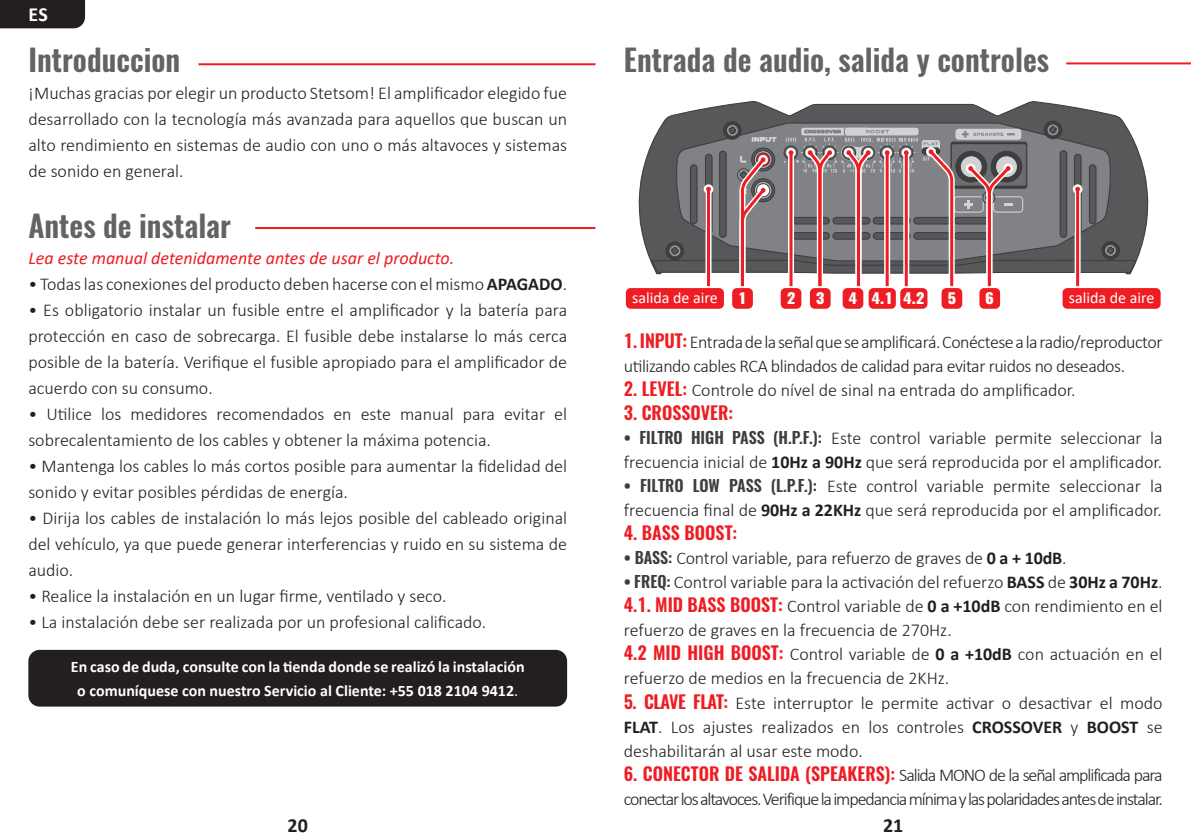
<style>
.page{position:relative;width:1191px;height:840px;background:#fff}
.page>*{position:absolute;margin:0;border:0;box-sizing:border-box;transform-origin:0 0}
.t1{font:600 30px "Oswald";color:#636366}
.t2{font:700 20px "Calibri";color:#231f20}
.t3{font:700 20px "Calibri";color:#fff}
.t4{font:300 18px/26px "Calibri";color:#231f20}
.t5{font:300 18px/24px "Calibri";letter-spacing:-.06em;color:#231f20}
.t6{font:300 18px/24px "Calibri";letter-spacing:-.025em;color:#231f20}
.t7{font:italic 18px "Calibri";color:#ee1d23}
.t8{font:600 18px "Oswald";color:#ee1d23}
.t9{font:700 16px/24px "Calibri";color:#fff;text-align:center}
.t10{font:16px "Calibri";color:#fff}
.t11{font:800 14.4px "Oswald";color:#fff;scale:1.11 1}
.s1{font-weight:700}
.s2{font-weight:400}
.s3{font-family:"Oswald";font-weight:600;color:#ee1d23}
.s4{font-family:"Oswald";font-weight:600;font-size:16px;color:#3e3e3f}
</style>
<div class="page">
<svg style="left:638px;top:101px;width:510px;height:159px"></svg>
<svg style="left:675px;top:122px;width:436px;height:3px"></svg>
<div style="left:1044px;top:121px;width:17px;height:18px;background:#3e3e3f;border-radius:50%"></div>
<div style="left:1043px;top:120px;width:19px;height:19px;border:1px solid #3e3e3f;border-radius:50%"></div>
<div style="left:1046px;top:123px;width:13px;height:13px;border:1px solid #3e3e3f;border-radius:50%"></div>
<div style="left:723px;top:121px;width:18px;height:18px;background:#3e3e3f;border-radius:50%"></div>
<div style="left:723px;top:121px;width:18px;height:19px;border:1px solid #3e3e3f;border-radius:50%"></div>
<div style="left:726px;top:124px;width:13px;height:13px;border:1px solid #3e3e3f;border-radius:50%"></div>
<div style="left:0;top:0;width:85px;height:28px;background:#231f20"></div>
<hr style="left:198px;top:63px;width:397px;height:2px;background:#ee1d23">
<hr style="left:255px;top:227px;width:340px;height:2px;background:#ee1d23">
<div style="left:28px;top:649px;width:539px;height:57px;background:#231f20;border-radius:11px"></div>
<hr style="left:1066px;top:62px;width:125px;height:2px;background:#ee1d23">
<div style="left:731px;top:287px;width:23px;height:22px;background:#ee1d23;border-radius:6px"></div>
<div style="left:730px;top:286px;width:25px;height:24px;border:2px solid #fff;border-radius:6px"></div>
<div style="left:978px;top:287px;width:23px;height:22px;background:#ee1d23;border-radius:6px"></div>
<div style="left:977px;top:286px;width:25px;height:24px;border:2px solid #fff;border-radius:6px"></div>
<div style="left:779px;top:287px;width:23px;height:22px;background:#ee1d23;border-radius:6px"></div>
<div style="left:778px;top:286px;width:25px;height:24px;border:2px solid #fff;border-radius:6px"></div>
<div style="left:841px;top:287px;width:23px;height:22px;background:#ee1d23;border-radius:6px"></div>
<div style="left:840px;top:286px;width:25px;height:24px;border:2px solid #fff;border-radius:6px"></div>
<div style="left:940px;top:287px;width:23px;height:22px;background:#ee1d23;border-radius:6px"></div>
<div style="left:939px;top:286px;width:25px;height:24px;border:2px solid #fff;border-radius:6px"></div>
<div style="left:809px;top:287px;width:22px;height:22px;background:#ee1d23;border-radius:6px"></div>
<div style="left:808px;top:286px;width:24px;height:24px;border:2px solid #fff;border-radius:6px"></div>
<div style="left:867px;top:287px;width:30px;height:22px;background:#ee1d23;border-radius:6px"></div>
<div style="left:866px;top:286px;width:32px;height:24px;border:2px solid #fff;border-radius:6px"></div>
<div style="left:899px;top:287px;width:29px;height:22px;background:#ee1d23;border-radius:6px"></div>
<div style="left:898px;top:286px;width:31px;height:24px;border:2px solid #fff;border-radius:6px"></div>
<svg style="left:650px;top:125px;width:487px;height:177px"></svg>
<div style="left:625px;top:287px;width:100px;height:22px;background:#ee1d23;border-radius:6px"></div>
<div style="left:624px;top:286px;width:102px;height:24px;border:2px solid #fff;border-radius:6px"></div>
<div style="left:1061px;top:287px;width:100px;height:22px;background:#ee1d23;border-radius:6px"></div>
<div style="left:1060px;top:286px;width:102px;height:24px;border:2px solid #fff;border-radius:6px"></div>
<p class="t3" style="left:28px;top:0;width:21px">ES</p>
<h1 class="t1" style="left:28px;top:39px;width:153px">Introduccion</h1>
<p class="t4" style="left:28px;top:79px;width:540px;text-align:justify">¡Muchas gracias por elegir un producto Stetsom! El amplificador elegido fue desarrollado con la tecnología más avanzada para aquellos que buscan un alto rendimiento en sistemas de audio con uno o más altavoces y sistemas de sonido en general.</p>
<h1 class="t1" style="left:28px;top:204px;width:204px">Antes de instalar</h1>
<p class="t7" style="left:28px;top:245px;width:427px">Lea este manual detenidamente antes de usar el producto.</p>
<p class="t4" style="left:28px;top:270px;width:540px">• Todas las conexiones del producto deben hacerse con el mismo <span class="s1">APAGADO</span>.</p>
<p class="t4" style="left:28px;top:296px;width:540px;text-align:justify">• Es obligatorio instalar un fusible entre el amplificador y la batería para protección en caso de sobrecarga. El fusible debe instalarse lo más cerca posible de la batería. Verifique el fusible apropiado para el amplificador de acuerdo con su consumo.</p>
<p class="t4" style="left:28px;top:400px;width:540px">• Utilice los medidores recomendados en este manual para evitar el sobrecalentamiento de los cables y obtener la máxima potencia.</p>
<p class="t4" style="left:28px;top:452px;width:540px">• Mantenga los cables lo más cortos posible para aumentar la fidelidad del sonido y evitar posibles pérdidas de energía.</p>
<p class="t4" style="left:28px;top:504px;width:540px;text-align:justify">• Dirija los cables de instalación lo más lejos posible del cableado original del vehículo, ya que puede generar interferencias y ruido en su sistema de audio.</p>
<p class="t4" style="left:28px;top:582px;width:420px">• Realice la instalación en un lugar firme, ventilado y seco.</p>
<p class="t4" style="left:28px;top:608px;width:459px">• La instalación debe ser realizada por un profesional calificado.</p>
<p class="t9" style="left:71px;top:654px;width:455px">En caso de duda, consulte con la tienda donde se realizó la instalación o comuníquese con nuestro Servicio al Cliente: +55 018 2104 9412<span class="s2">.</span></p>
<h1 class="t1" style="left:624px;top:39px;width:427px">Entrada de audio, salida y controles</h1>
<p class="t10" style="left:632px;top:286px;width:87px">salida de aire</p>
<p class="t11" style="left:738px;top:288px;width:9px">1</p>
<p class="t11" style="left:787px;top:288px;width:9px">2</p>
<p class="t11" style="left:816px;top:288px;width:9px">3</p>
<p class="t11" style="left:848px;top:288px;width:70px">4 4.1 4.2</p>
<p class="t11" style="left:947px;top:288px;width:9px">5</p>
<p class="t11" style="left:985px;top:288px;width:9px">6</p>
<p class="t10" style="left:1068px;top:286px;width:87px">salida de aire</p>
<p class="t6" style="left:624px;top:330px;width:540px"><span class="s3">1. INPUT:</span> Entrada de la señal que se amplificará. Conéctese a la radio/reproductor utilizando cables RCA blindados de calidad para evitar ruidos no deseados.</p>
<p class="t4" style="left:624px;top:377px;width:453px"><span class="s3">2. LEVEL:</span> Controle do nível de sinal na entrada do amplificador.</p>
<p class="t8" style="left:624px;top:400px;width:111px">3. CROSSOVER:</p>
<p class="t4" style="left:624px;top:426px;width:540px;line-height:24px"><span class="s4">• FILTRO HIGH PASS (H.P.F.):</span> Este control variable permite seleccionar la frecuencia inicial de <span class="s1">10Hz a 90Hz</span> que será reproducida por el amplificador.</p>
<p class="t4" style="left:624px;top:474px;width:540px;line-height:24px"><span class="s4">• FILTRO LOW PASS (L.P.F.):</span> Este control variable permite seleccionar la frecuencia final de <span class="s1">90Hz a 22KHz</span> que será reproducida por el amplificador.</p>
<p class="t8" style="left:624px;top:520px;width:115px">4. BASS BOOST:</p>
<p class="t4" style="left:624px;top:545px;width:444px"><span class="s4">• BASS:</span> Control variable, para refuerzo de graves de <span class="s1">0 a + 10dB</span>.</p>
<p class="t4" style="left:624px;top:570px;width:540px;line-height:24px"><span class="s4">• FREQ:</span> Control variable para la activación del refuerzo <span class="s1">BASS</span> de <span class="s1">30Hz a 70Hz</span>.<br><span class="s3">4.1. MID BASS BOOST:</span> Control variable de <span class="s1">0 a +10dB</span> con rendimiento en el refuerzo de graves en la frecuencia de 270Hz.<br><span class="s3">4.2 MID HIGH BOOST:</span> Control variable de <span class="s1">0 a +10dB</span> con actuación en el refuerzo de medios en la frecuencia de 2KHz.</p>
<p class="t4" style="left:624px;top:690px;width:540px;line-height:24px;text-align:justify"><span class="s3">5. CLAVE FLAT:</span> Este interruptor le permite activar o desactivar el modo <span class="s1">FLAT</span>. Los ajustes realizados en los controles <span class="s1">CROSSOVER</span> y <span class="s1">BOOST</span> se deshabilitarán al usar este modo.</p>
<p class="t5" style="left:624px;top:762px;width:540px"><span class="s3">6. CONECTOR DE SALIDA (SPEAKERS):</span> Salida MONO de la señal amplificada para conectar los altavoces. Verifique la impedancia mínima y las polaridades antes de instalar.</p>
<p class="t2" style="left:288px;top:811px;width:22px">20</p>
<p class="t2" style="left:883px;top:811px;width:22px">21</p>
</div>
